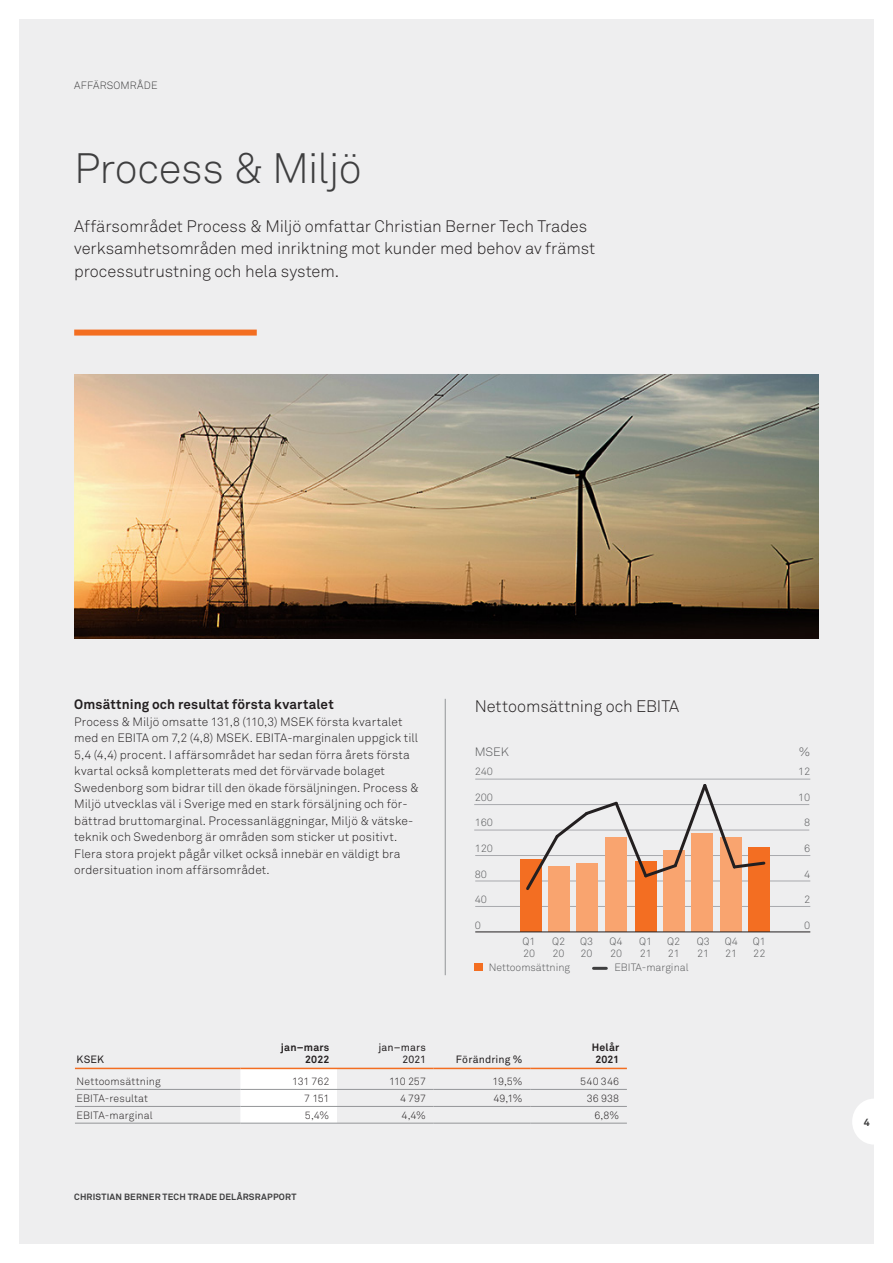
<style>
.page{position:relative;width:893px;height:1263px;background:#fff}
.page>*{position:absolute;margin:0;border:0;box-sizing:border-box;transform-origin:0 0}
.F_07_Huvudrubrik{font:42px "Akkurat Light Pro";letter-spacing:-.015em;color:#3e3e3f}
.F_09_Ingress{font:16.5px/22.5px "Akkurat Light Pro";letter-spacing:-.005em;color:#231f20}
.F_17_T_RUBRIK{font:16.5px "Akkurat Light Pro";letter-spacing:-.005em;color:#231f20}
.F_03_Mell_1{font:700 13.5px "Akkurat Pro";letter-spacing:.01em;color:#231f20}
.F_01_Bröd_u_indrag{font:12px/16.5px "Akkurat Light Pro";letter-spacing:.01em;color:#231f20}
.t1{font:12px "Akkurat Light Pro";color:#57585a}
.F_14_T_TEXT{font:10.5px "Akkurat Light Pro";letter-spacing:.01em;color:#231f20}
.t2{font:10.5px/12.6px "Akkurat Light Pro";color:#57585a}
.F_16_T_HUVUD{font:10.5px "Akkurat Pro";letter-spacing:.015em;color:#231f20}
.F_16_T_HUVUD_FET{font:700 10.5px "Akkurat Pro";letter-spacing:.015em;color:#231f20}
.XX_Avsnittrubrik_VER{font:10.5px "Akkurat Light Pro";letter-spacing:.02em;color:#3e3e3f}
.t3{font:700 10.5px "Akkurat Pro";color:#3e3e3f}
.t4{font:700 9px "Akkurat Pro";letter-spacing:.02em;color:#3e3e3f}
</style>
<div class="page">
<div style="left:19px;top:19px;width:855px;height:1225px;background:#eeeeef"></div>
<svg style="left:852px;top:1099px;width:22px;height:45px"></svg>
<div style="left:74px;top:330px;width:183px;height:6px;background:#f36e21"></div>
<hr style="left:445px;top:699px;width:1px;height:276px;background:#939598">
<div style="left:240px;top:1069px;width:97px;height:54px;background:#fff"></div>
<hr style="left:75px;top:1089px;width:165px;height:1px;background:#939598">
<hr style="left:240px;top:1089px;width:97px;height:1px;background:#939598">
<hr style="left:337px;top:1089px;width:97px;height:1px;background:#939598">
<hr style="left:434px;top:1089px;width:96px;height:1px;background:#939598">
<hr style="left:530px;top:1089px;width:97px;height:1px;background:#939598">
<hr style="left:75px;top:1106px;width:165px;height:1px;background:#939598">
<hr style="left:240px;top:1106px;width:97px;height:1px;background:#939598">
<hr style="left:337px;top:1106px;width:97px;height:1px;background:#939598">
<hr style="left:434px;top:1106px;width:96px;height:1px;background:#939598">
<hr style="left:530px;top:1106px;width:97px;height:1px;background:#939598">
<hr style="left:75px;top:1123px;width:165px;height:1px;background:#939598">
<hr style="left:240px;top:1123px;width:97px;height:1px;background:#939598">
<hr style="left:337px;top:1123px;width:97px;height:1px;background:#939598">
<hr style="left:434px;top:1123px;width:96px;height:1px;background:#939598">
<hr style="left:530px;top:1123px;width:97px;height:1px;background:#939598">
<hr style="left:75px;top:1068px;width:165px;height:1px;background:#f36e21">
<hr style="left:240px;top:1068px;width:97px;height:1px;background:#f36e21">
<hr style="left:337px;top:1068px;width:97px;height:1px;background:#f36e21">
<hr style="left:434px;top:1068px;width:96px;height:1px;background:#f36e21">
<hr style="left:530px;top:1068px;width:97px;height:1px;background:#f36e21">
<hr style="left:475px;top:779px;width:335px;height:1px;background:#a8a9ad">
<hr style="left:474px;top:804px;width:335px;height:1px;background:#a8a9ad">
<hr style="left:474px;top:830px;width:335px;height:1px;background:#a8a9ad">
<hr style="left:475px;top:881px;width:335px;height:1px;background:#a8a9ad">
<hr style="left:475px;top:855px;width:335px;height:1px;background:#a8a9ad">
<hr style="left:475px;top:906px;width:335px;height:1px;background:#a8a9ad">
<svg style="left:593px;top:967px;width:13px;height:3px"></svg>
<div style="left:475px;top:964px;width:8px;height:7px;background:#f36e21"></div>
<div style="left:520px;top:860px;width:21px;height:72px;background:#f36e22"></div>
<div style="left:548px;top:866px;width:21px;height:66px;background:#f9a46f"></div>
<div style="left:576px;top:863px;width:21px;height:69px;background:#f9a46f"></div>
<div style="left:605px;top:837px;width:22px;height:95px;background:#f9a46f"></div>
<div style="left:663px;top:850px;width:21px;height:82px;background:#f9a46f"></div>
<div style="left:721px;top:837px;width:21px;height:95px;background:#f9a46f"></div>
<div style="left:635px;top:862px;width:21px;height:70px;background:#f36e22"></div>
<div style="left:749px;top:847px;width:21px;height:85px;background:#f36e22"></div>
<div style="left:691px;top:833px;width:21px;height:99px;background:#f9a46f"></div>
<hr style="left:475px;top:932px;width:335px;height:1px;background:#231f20">
<svg style="left:523px;top:784px;width:244px;height:109px"></svg>
<img style="left:75px;top:375px;width:743px;height:263px">
<p class="XX_Avsnittrubrik_VER" style="left:74px;top:79px;width:85px">AFFÄRSOMRÅDE</p>
<p class="F_07_Huvudrubrik" style="left:74px;top:143px;width:289px">Process &amp; Miljö</p>
<p class="F_09_Ingress" style="left:74px;top:215px;width:523px">Affärsområdet Process &amp; Miljö omfattar Christian Berner Tech Trades verksamhetsområden med inriktning mot kunder med behov av främst processutrustning och hela system.</p>
<p class="F_03_Mell_1" style="left:74px;top:696px;width:261px">Omsättning och resultat första kvartalet</p>
<p class="F_01_Bröd_u_indrag" style="left:74px;top:714px;width:346px">Process &amp; Miljö omsatte 131,8 (110,3) MSEK första kvartalet med en EBITA om 7,2 (4,8) MSEK. EBITA-marginalen uppgick till 5,4 (4,4) procent. I affärsområdet har sedan förra årets första kvartal också kompletterats med det förvärvade bolaget Swedenborg som bidrar till den ökade försäljningen. Process &amp; Miljö utvecklas väl i Sverige med en stark försäljning och för&shy;bättrad bruttomarginal. Processanläggningar, Miljö &amp; vätske&shy;teknik och Swedenborg är områden som sticker ut positivt.<br>Flera stora projekt pågår vilket också innebär en väldigt bra ordersituation inom affärsområdet.</p>
<p class="F_17_T_RUBRIK" style="left:475px;top:696px;width:206px">Nettoomsättning och EBITA</p>
<p class="t1" style="left:475px;top:745px;width:36px">MSEK</p>
<p class="t2" style="left:475px;top:791px;width:20px">200</p>
<p class="t2" style="left:475px;top:817px;width:20px">160</p>
<p class="t2" style="left:475px;top:842px;width:20px">120</p>
<p class="t2" style="left:475px;top:868px;width:14px">80</p>
<p class="t2" style="left:475px;top:765px;width:20px">240</p>
<p class="t1" style="left:799px;top:745px;width:13px">%</p>
<p class="t2" style="left:798px;top:765px;width:14px">12</p>
<p class="t2" style="left:798px;top:791px;width:14px">10</p>
<p class="t2" style="left:804px;top:817px;width:8px">8</p>
<p class="t2" style="left:804px;top:842px;width:8px">6</p>
<p class="t2" style="left:804px;top:868px;width:8px">4</p>
<p class="t2" style="left:475px;top:893px;width:14px">40</p>
<p class="t2" style="left:804px;top:893px;width:8px">2</p>
<p class="t2" style="left:523px;top:935px;width:14px">Q1<br>20</p>
<p class="t2" style="left:753px;top:935px;width:14px">Q1<br>22</p>
<p class="t2" style="left:475px;top:919px;width:8px">0</p>
<p class="t2" style="left:804px;top:919px;width:8px">0</p>
<p class="t2" style="left:552px;top:935px;width:14px">Q2<br>20</p>
<p class="t2" style="left:580px;top:935px;width:14px">Q3<br>20</p>
<p class="t2" style="left:610px;top:935px;width:14px">Q4<br>20</p>
<p class="t2" style="left:667px;top:935px;width:14px">Q2<br>21</p>
<p class="t2" style="left:725px;top:935px;width:14px">Q4<br>21</p>
<p class="t2" style="left:639px;top:935px;width:14px">Q1<br>21</p>
<p class="t2" style="left:697px;top:935px;width:14px">Q3<br>21</p>
<p class="t2" style="left:489px;top:961px;width:83px">Nettoomsättning</p>
<p class="t2" style="left:614px;top:961px;width:76px">EBITA-marginal</p>
<p class="F_16_T_HUVUD" style="left:77px;top:1053px;width:29px">KSEK</p>
<p class="F_16_T_HUVUD_FET" style="left:281px;top:1041px;width:50px">jan–mars</p>
<p class="F_16_T_HUVUD_FET" style="left:305px;top:1053px;width:26px">2022</p>
<p class="F_16_T_HUVUD" style="left:378px;top:1041px;width:49px">jan–mars</p>
<p class="F_16_T_HUVUD" style="left:402px;top:1053px;width:25px">2021</p>
<p class="F_16_T_HUVUD" style="left:456px;top:1053px;width:68px">Förändring %</p>
<p class="F_16_T_HUVUD_FET" style="left:592px;top:1041px;width:29px">Helår</p>
<p class="F_16_T_HUVUD_FET" style="left:595px;top:1053px;width:25px">2021</p>
<p class="F_14_T_TEXT" style="left:77px;top:1075px;width:86px">Nettoomsättning</p>
<p class="F_14_T_TEXT" style="left:292px;top:1075px;width:39px">131 762</p>
<p class="F_14_T_TEXT" style="left:389px;top:1075px;width:38px">110 257</p>
<p class="F_14_T_TEXT" style="left:493px;top:1075px;width:32px">19,5%</p>
<p class="F_14_T_TEXT" style="left:580px;top:1075px;width:41px">540 346</p>
<p class="F_14_T_TEXT" style="left:77px;top:1092px;width:73px">EBITA-resultat</p>
<p class="F_14_T_TEXT" style="left:304px;top:1092px;width:27px">7 151</p>
<p class="F_14_T_TEXT" style="left:400px;top:1092px;width:27px">4 797</p>
<p class="F_14_T_TEXT" style="left:493px;top:1092px;width:31px">49,1%</p>
<p class="F_14_T_TEXT" style="left:587px;top:1092px;width:34px">36 938</p>
<p class="F_14_T_TEXT" style="left:77px;top:1109px;width:77px">EBITA-marginal</p>
<p class="F_14_T_TEXT" style="left:305px;top:1109px;width:26px">5,4%</p>
<p class="F_14_T_TEXT" style="left:402px;top:1109px;width:26px">4,4%</p>
<p class="F_14_T_TEXT" style="left:594px;top:1109px;width:26px">6,8%</p>
<p class="t4" style="left:74px;top:1191px;width:224px">CHRISTIAN BERNER TECH TRADE DELÅRSRAPPORT</p>
<p class="t3" style="left:864px;top:1116px;width:7px">4</p>
</div>
